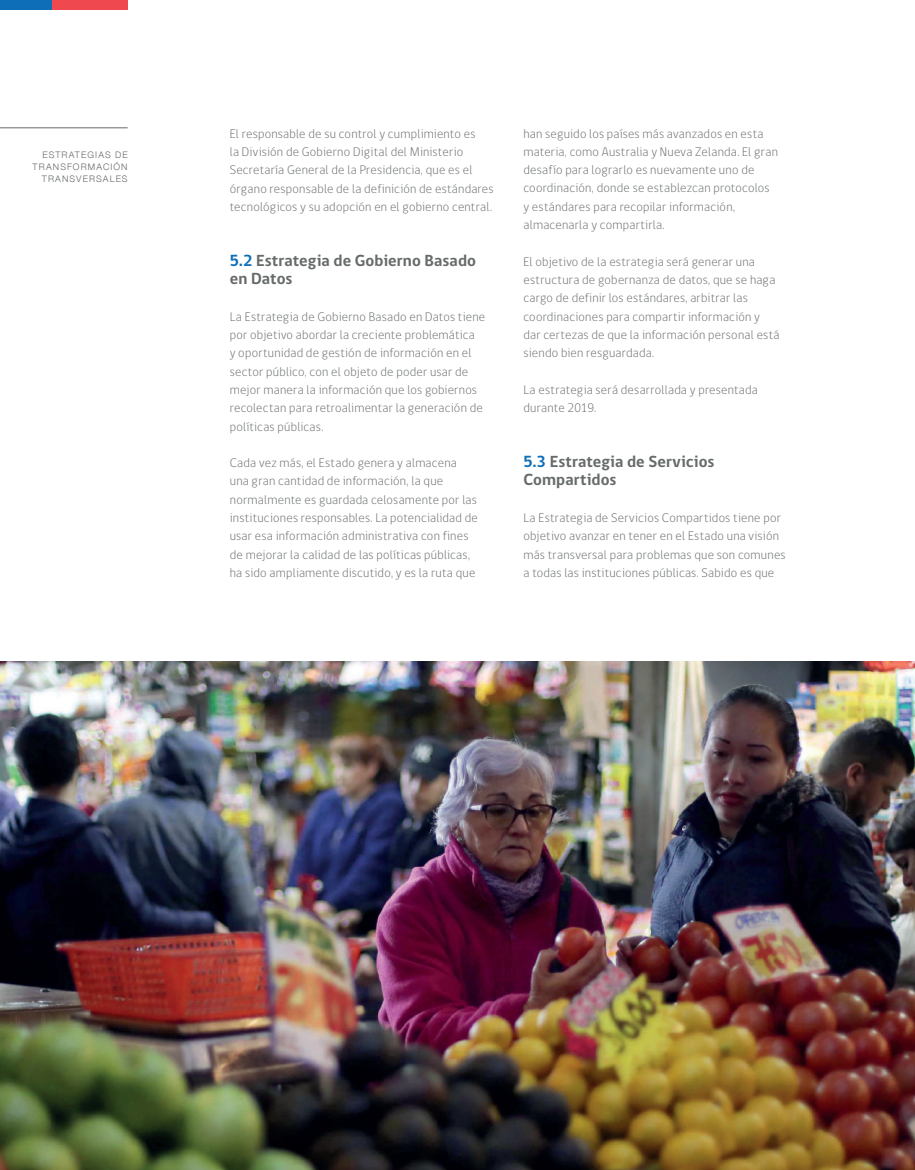
<style>
.page{position:relative;width:915px;height:1170px;background:#fff}
.page>*{position:absolute;margin:0;border:0;box-sizing:border-box;transform-origin:0 0}
.t1{font:700 16.5px/18.3px "gob CL";letter-spacing:.005em;color:#666a6a}
.t2{font:300 12.75px/18.3px "gob CL";letter-spacing:.015em;color:#666a6a}
.t3{font:300 9px/12px "Helvetica Neue";letter-spacing:.125em;color:#666a6a;text-align:right}
.s1{color:#0e6fb8}
</style>
<div class="page">
<div style="left:0;top:0;width:52px;height:10px;background:#0e6fb8"></div>
<div style="left:52px;top:0;width:76px;height:10px;background:#ef494f"></div>
<hr style="left:0;top:127px;width:128px;height:1px;background:#666a6a">
<img style="left:0;top:661px;width:914px;height:508px">
<p class="t3" style="left:33px;top:148px;width:96px">ESTRATEGIAS DE<br>TRANSFORMACIÓN<br>TRANSVERSALES</p>
<p class="t2" style="left:230px;top:124px;width:265px">El responsable de su control y cumplimiento es<br>la División de Gobierno Digital del Ministerio Secretaría General de la Presidencia, que es el órgano responsable de la definición de estándares tecnológicos y su adopción en el gobierno central.</p>
<p class="t1" style="left:230px;top:251px;width:248px"><span class="s1">5.2</span> Estrategia de Gobierno Basado en Datos</p>
<p class="t2" style="left:230px;top:307px;width:257px">La Estrategia de Gobierno Basado en Datos tiene por objetivo abordar la creciente problemática<br>y oportunidad de gestión de información en el sector público, con el objeto de poder usar de mejor manera la información que los gobiernos recolectan para retroalimentar la generación de políticas públicas.</p>
<p class="t2" style="left:230px;top:454px;width:249px">Cada vez más, el Estado genera y almacena una gran cantidad de información, la que normalmente es guardada celosamente por las instituciones responsables. La potencialidad de usar esa información administrativa con fines de mejorar la calidad de las políticas públicas, ha sido ampliamente discutido, y es la ruta que</p>
<p class="t2" style="left:523px;top:124px;width:256px">han seguido los países más avanzados en esta materia, como Australia y Nueva Zelanda. El gran desafío para lograrlo es nuevamente uno de coordinación, donde se establezcan protocolos y estándares para recopilar información, almacenarla y compartirla.</p>
<p class="t2" style="left:523px;top:252px;width:257px">El objetivo de la estrategia será generar una estructura de gobernanza de datos, que se haga cargo de definir los estándares, arbitrar las coordinaciones para compartir información y dar certezas de que la información personal está siendo bien resguardada.</p>
<p class="t2" style="left:523px;top:381px;width:236px">La estrategia será desarrollada y presentada durante 2019.</p>
<p class="t1" style="left:523px;top:453px;width:193px"><span class="s1">5.3</span> Estrategia de Servicios<br>Compartidos</p>
<p class="t2" style="left:523px;top:509px;width:264px">La Estrategia de Servicios Compartidos tiene por objetivo avanzar en tener en el Estado una visión más transversal para problemas que son comunes a todas las instituciones públicas. Sabido es que</p>
</div>
